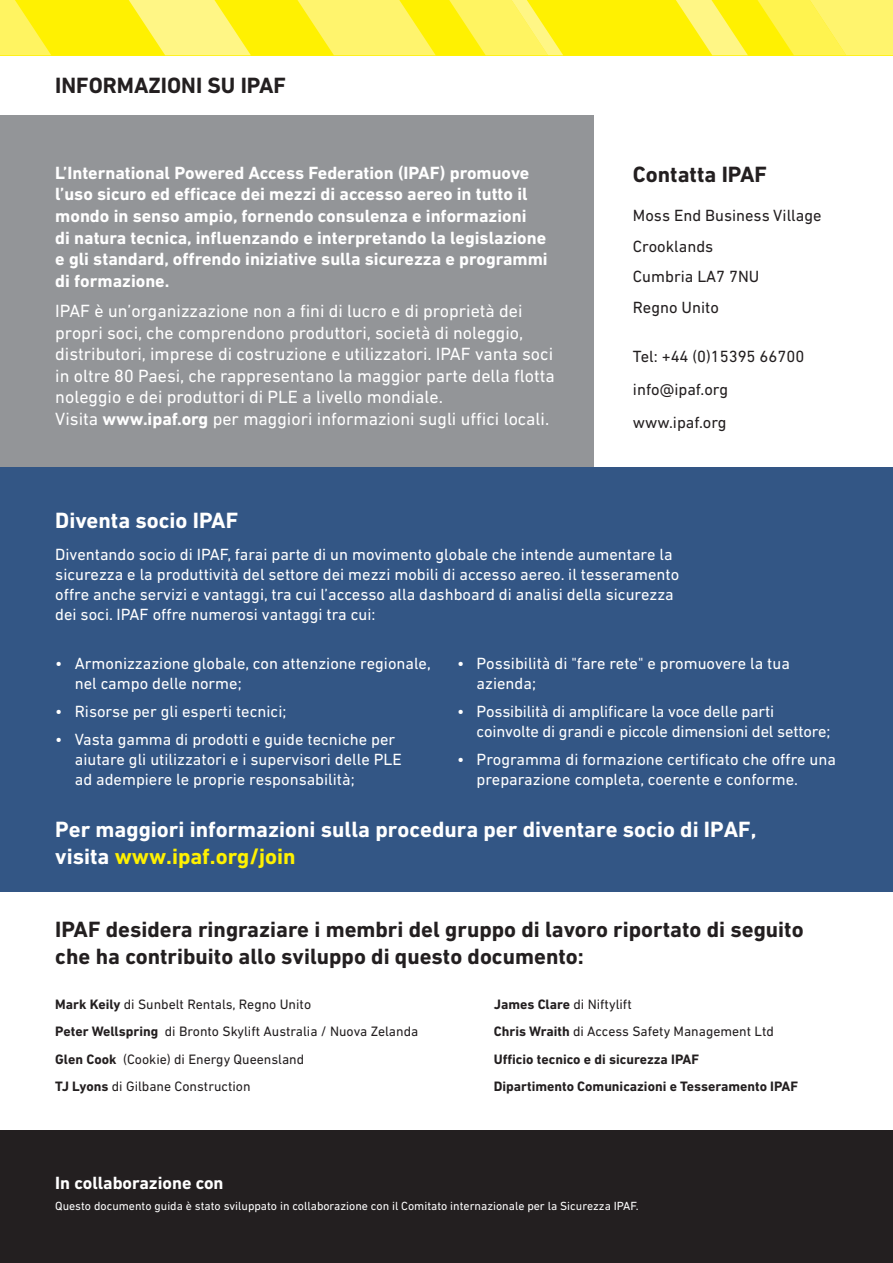
<style>
.page{position:relative;width:893px;height:1263px;background:#fff}
.page>*{position:absolute;margin:0;border:0;box-sizing:border-box;transform-origin:0 0}
.TOC_Title{font:700 22.5px/27px "DIN Next LT Pro";color:#231f20}
.t1{font:700 22.5px/27px "DIN Next LT Pro";color:#fff}
.Body{font:18px/21.6px "DIN Next LT Pro";color:#fff}
.Body-2{font:700 18px/21.6px "DIN Next LT Pro";color:#fff}
.Body-3{font:16.5px/19.8px "DIN Next LT Pro";color:#fff}
.Body-4{font:16.5px "DIN Next LT Pro";color:#231f20}
.Body-5{font:13.8px "DIN Next LT Pro";color:#231f20}
.Body-6{font:700 13.8px "DIN Next LT Pro";color:#231f20}
.Body-7{font:12px "DIN Next LT Pro";color:#fff}
.s1{font-weight:700}
.s2{color:#fff101}
</style>
<div class="page">
<div style="left:0;top:116px;width:594px;height:352px;background:#939598"></div>
<div style="left:0;top:1131px;width:893px;height:132px;background:#231f20"></div>
<div style="left:0;top:468px;width:893px;height:424px;background:#335685"></div>
<div style="left:0;top:0;width:893px;height:55px;background:#fff101"></div>
<svg style="left:0;top:0;width:51px;height:55px"></svg>
<svg style="left:129px;top:0;width:122px;height:55px"></svg>
<svg style="left:676px;top:0;width:217px;height:55px"></svg>
<svg style="left:297px;top:0;width:266px;height:55px"></svg>
<p class="TOC_Title" style="left:55px;top:72px;width:232px">INFORMAZIONI SU IPAF</p>
<p class="Body-2" style="left:55px;top:162px;width:494px">L’International Powered Access Federation (IPAF) promuove l’uso sicuro ed efficace dei mezzi di accesso aereo in tutto il mondo in senso ampio, fornendo consulenza e informazioni<br>di natura tecnica, influenzando e interpretando la legislazione e gli standard, offrendo iniziative sulla sicurezza e programmi di formazione.</p>
<p class="Body" style="left:55px;top:300px;width:501px">IPAF è un’organizzazione non a fini di lucro e di proprietà dei propri soci, che comprendono produttori, società di noleggio, distributori, imprese di costruzione e utilizzatori. IPAF vanta soci in oltre 80 Paesi, che rappresentano la maggior parte della flotta noleggio e dei produttori di PLE a livello mondiale.<br>Visita <span class="s1">www.ipaf.org</span> per maggiori informazioni sugli uffici locali.</p>
<p class="TOC_Title" style="left:633px;top:161px;width:136px">Contatta IPAF</p>
<p class="Body-4" style="left:633px;top:206px;width:190px">Moss End Business Village</p>
<p class="Body-4" style="left:633px;top:236px;width:82px">Crooklands</p>
<p class="Body-4" style="left:633px;top:267px;width:128px">Cumbria LA7 7NU</p>
<p class="Body-4" style="left:633px;top:297px;width:87px">Regno Unito</p>
<p class="Body-4" style="left:633px;top:347px;width:173px">Tel: +44 (0)15395 66700</p>
<p class="Body-4" style="left:633px;top:380px;width:97px">info@ipaf.org</p>
<p class="Body-4" style="left:633px;top:413px;width:95px">www.ipaf.org</p>
<p class="t1" style="left:55px;top:507px;width:184px">Diventa socio IPAF</p>
<p class="Body-3" style="left:55px;top:545px;width:625px">Diventando socio di IPAF, farai parte di un movimento globale che intende aumentare la sicurezza e la produttività del settore dei mezzi mobili di accesso aereo. il tesseramento offre anche servizi e vantaggi, tra cui l’accesso alla dashboard di analisi della sicurezza dei soci. IPAF offre numerosi vantaggi tra cui:</p>
<p class="Body-3" style="left:75px;top:653px;width:358px;text-indent:-20px">• Armonizzazione globale, con attenzione regionale, nel campo delle norme;</p>
<p class="Body-3" style="left:55px;top:701px;width:233px">• Risorse per gli esperti tecnici;</p>
<p class="Body-3" style="left:75px;top:730px;width:328px;text-indent:-20px">• Vasta gamma di prodotti e guide tecniche per aiutare gli utilizzatori e i supervisori delle PLE ad adempiere le proprie responsabilità;</p>
<p class="Body-3" style="left:477px;top:653px;width:315px;text-indent:-20px">• Possibilità di "fare rete" e promuovere la tua azienda;</p>
<p class="Body-3" style="left:477px;top:701px;width:355px;text-indent:-20px">• Possibilità di amplificare la voce delle parti coinvolte di grandi e piccole dimensioni del settore;</p>
<p class="Body-3" style="left:477px;top:749px;width:361px;text-indent:-20px">• Programma di formazione certificato che offre una preparazione completa, coerente e conforme.</p>
<p class="t1" style="left:55px;top:816px;width:703px">Per maggiori informazioni sulla procedura per diventare socio di IPAF, visita <span class="s2">www.ipaf.org/join</span></p>
<p class="TOC_Title" style="left:55px;top:916px;width:750px">IPAF desidera ringraziare i membri del gruppo di lavoro riportato di seguito che ha contribuito allo sviluppo di questo documento:</p>
<p class="Body-5" style="left:55px;top:996px;width:257px"><span class="s1">Mark Keily</span> di Sunbelt Rentals, Regno Unito</p>
<p class="Body-5" style="left:55px;top:1024px;width:365px"><span class="s1">Peter Wellspring</span> di Bronto Skylift Australia / Nuova Zelanda</p>
<p class="Body-5" style="left:55px;top:1051px;width:250px"><span class="s1">Glen Cook</span> (Cookie) di Energy Queensland</p>
<p class="Body-5" style="left:55px;top:1078px;width:197px"><span class="s1">TJ Lyons</span> di Gilbane Construction</p>
<p class="Body-5" style="left:494px;top:996px;width:139px"><span class="s1">James Clare</span> di Niftylift</p>
<p class="Body-5" style="left:494px;top:1024px;width:282px"><span class="s1">Chris Wraith</span> di Access Safety Management Ltd</p>
<p class="Body-6" style="left:494px;top:1051px;width:207px">Ufficio tecnico e di sicurezza IPAF</p>
<p class="Body-6" style="left:494px;top:1078px;width:306px">Dipartimento Comunicazioni e Tesseramento IPAF</p>
<p class="Body-2" style="left:55px;top:1172px;width:170px">In collaborazione con</p>
<p class="Body-7" style="left:55px;top:1199px;width:585px">Questo documento guida è stato sviluppato in collaborazione con il Comitato internazionale per la Sicurezza IPAF.</p>
</div>
